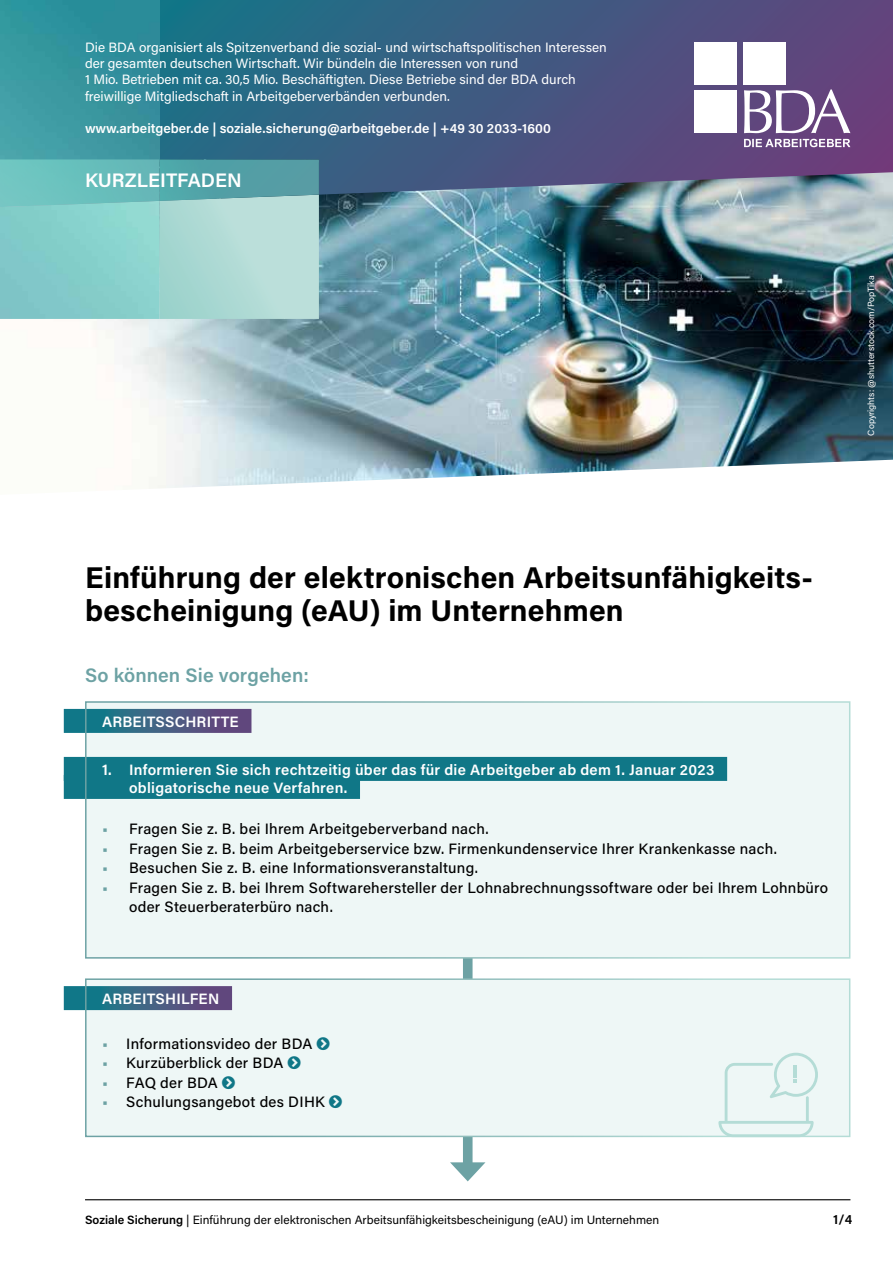
<style>
.page{position:relative;width:893px;height:1263px;background:#fff}
.page>*{position:absolute;margin:0;border:0;box-sizing:border-box;transform-origin:0 0}
.t1{font:700 30px/33px "Acumin Pro";letter-spacing:.005em;color:#000}
.t2{font:600 19.5px "Acumin Pro";letter-spacing:.005em;color:#6da2a4}
.t3{font:600 19.5px "Acumin Pro";color:#fff}
.t4{font:500 15px/19.5px "Acumin Pro";letter-spacing:.02em;color:#000}
.t5{font:600 15px/18px "Acumin Pro";letter-spacing:.02em;color:#fff}
.t6{font:13.5px/16.2px "Acumin Pro";color:#fff}
.t7{font:600 13.5px "Acumin Pro";color:#fff}
.t8{font:600 13.5px "Acumin Pro";color:#000}
.t9{font:12px "Acumin Pro";color:#000}
.t10{font:9px "Acumin Pro";color:#fff}
.s1{font-weight:600;color:#6da2a4}
.s2{font-weight:600}
</style>
<div class="page">
<img style="left:93px;top:195px;width:800px;height:264px">
<svg style="left:159px;top:0;width:734px;height:195px;background:#455c83"></svg>
<svg style="left:159px;top:201px;width:160px;height:118px;background:#b1dad5"></svg>
<img style="left:159px;top:159px;width:160px;height:42px">
<img style="left:0;top:0;width:159px;height:201px">
<img style="left:0;top:201px;width:159px;height:118px">
<div style="left:694px;top:42px;width:43px;height:43px;background:#fff"></div>
<div style="left:694px;top:91px;width:43px;height:42px;background:#fff"></div>
<div style="left:743px;top:42px;width:42px;height:43px;background:#fff"></div>
<svg style="left:744px;top:89px;width:106px;height:44px"></svg>
<svg style="left:744px;top:139px;width:106px;height:8px"></svg>
<hr style="left:85px;top:1199px;width:765px;height:1px;background:#000">
<svg style="left:63px;top:459px;width:830px;height:385px"></svg>
<div style="left:463px;top:926px;width:10px;height:244px;background:#6da2a4"></div>
<svg style="left:450px;top:1162px;width:35px;height:19px"></svg>
<div style="left:86px;top:702px;width:764px;height:256px;background:#eef7f6"></div>
<svg style="left:64px;top:709px;width:187px;height:24px;background:#3d6183"></svg>
<div style="left:64px;top:757px;width:663px;height:24px;background:#107787"></div>
<div style="left:64px;top:775px;width:296px;height:24px;background:#107787"></div>
<div style="left:85px;top:701px;width:765px;height:258px;border:2px solid #fff"></div>
<div style="left:86px;top:979px;width:764px;height:157px;background:#eef7f6"></div>
<svg style="left:64px;top:986px;width:168px;height:24px;background:#3e6183"></svg>
<div style="left:85px;top:978px;width:765px;height:159px;border:2px solid #fff"></div>
<svg style="left:718px;top:1053px;width:100px;height:84px"></svg>
<p class="t6" style="left:85px;top:39px;width:523px">Die BDA organisiert als Spitzenverband die sozial- und wirtschaftspolitischen Interessen der gesamten deutschen Wirtschaft. Wir bündeln die Interessen von rund<br>1 Mio. Betrieben mit ca. 30,5 Mio. Beschäftigten. Diese Betriebe sind der BDA durch freiwillige Mitgliedschaft in Arbeitgeberverbänden verbunden.</p>
<p class="t7" style="left:85px;top:119px;width:467px">www.arbeitgeber.de | soziale.sicherung@arbeitgeber.de | +49 30 2033-1600</p>
<h2 class="t3" style="left:85px;top:167px;width:158px">KURZLEITFADEN</h2>
<p class="t10" style="left:865px;top:436px;width:161px;rotate:-90deg">Copyrights: @shutterstock.com/PopTika</p>
<h1 class="t1" style="left:85px;top:560px;width:729px">Einführung der elektronischen Arbeitsunfähigkeits&shy;bescheinigung (eAU) im Unternehmen</h1>
<h2 class="t2" style="left:85px;top:661px;width:225px">So können Sie vorgehen:</h2>
<p class="t5" style="left:102px;top:712px;width:138px">ARBEITSSCHRITTE</p>
<p class="t5" style="left:129px;top:760px;width:587px;text-indent:-27px">1. Informieren Sie sich rechtzeitig über das für die Arbeitgeber ab dem 1. Januar 2023 obligatorische neue Verfahren.</p>
<p class="t4" style="left:102px;top:818px;width:388px"><span class="s1">•</span> Fragen Sie z. B. bei Ihrem Arbeitgeberverband nach.</p>
<p class="t4" style="left:102px;top:838px;width:676px"><span class="s1">•</span> Fragen Sie z. B. beim Arbeitgeberservice bzw. Firmenkundenservice Ihrer Krankenkasse nach.</p>
<p class="t4" style="left:102px;top:857px;width:377px"><span class="s1">•</span> Besuchen Sie z. B. eine Informationsveranstaltung.</p>
<p class="t4" style="left:129px;top:877px;width:701px;text-indent:-27px"><span class="s1">•</span> Fragen Sie z. B. bei Ihrem Softwarehersteller der Lohnabrechnungssoftware oder bei Ihrem Lohnbüro oder Steuerberaterbüro nach.</p>
<p class="t5" style="left:102px;top:989px;width:119px">ARBEITSHILFEN</p>
<p class="t4" style="left:102px;top:1033px;width:212px"><span class="s1">•</span> Informationsvideo der BDA</p>
<p class="t4" style="left:102px;top:1052px;width:183px"><span class="s1">•</span> Kurzüberblick der BDA</p>
<p class="t4" style="left:102px;top:1072px;width:117px"><span class="s1">•</span> FAQ der BDA</p>
<p class="t4" style="left:102px;top:1091px;width:224px"><span class="s1">•</span> Schulungsangebot des DIHK</p>
<p class="t9" style="left:85px;top:1211px;width:576px"><span class="s2">Soziale Sicherung</span> | Einführung der elektronischen Arbeitsunfähigkeitsbescheinigung (eAU) im Unternehmen</p>
<p class="t8" style="left:833px;top:1210px;width:20px">1/4</p>
</div>
